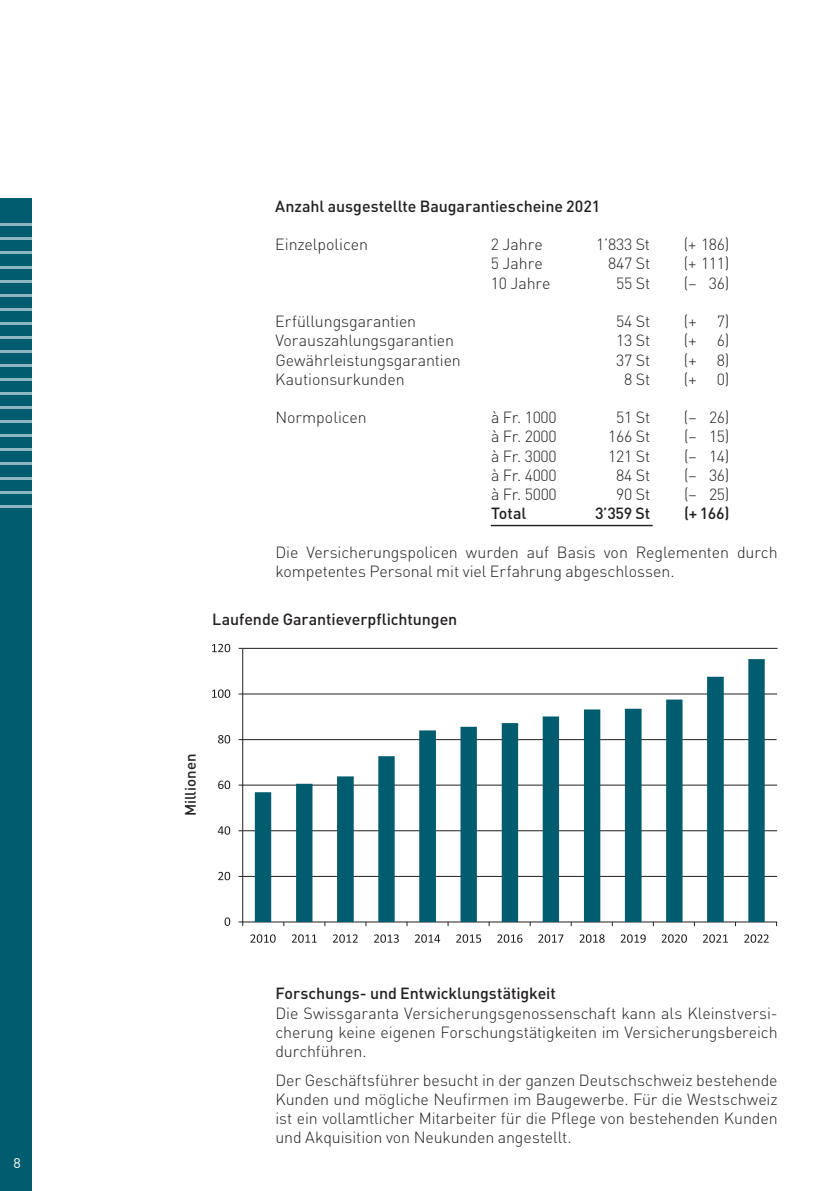
<style>
.page{position:relative;width:840px;height:1191px;background:#fff}
.page>*{position:absolute;margin:0;border:0;box-sizing:border-box;transform-origin:0 0}
.t1{font:300 16px/19.2px "DIN Pro";letter-spacing:-.005em;color:#231f20;text-align:justify}
.t2{font:500 16px "DIN Pro";letter-spacing:-.005em;color:#231f20}
.t3{font:500 15px "DIN Pro";color:#231f20}
.t4{font:14px "DIN Pro";color:#fff}
</style>
<div class="page">
<div style="left:0;top:198px;width:31px;height:993px;background:#005c6e"></div>
<hr style="left:0;top:224px;width:31px;height:2px;background:#8fb5c2">
<hr style="left:0;top:238px;width:31px;height:2px;background:#8fb5c2">
<hr style="left:0;top:252px;width:31px;height:2px;background:#8fb5c2">
<hr style="left:0;top:266px;width:31px;height:2px;background:#8fb5c2">
<hr style="left:0;top:280px;width:31px;height:2px;background:#8fb5c2">
<hr style="left:0;top:294px;width:31px;height:2px;background:#8fb5c2">
<hr style="left:0;top:308px;width:31px;height:2px;background:#8fb5c2">
<hr style="left:0;top:322px;width:31px;height:2px;background:#8fb5c2">
<hr style="left:0;top:336px;width:31px;height:2px;background:#8fb5c2">
<hr style="left:0;top:350px;width:31px;height:3px;background:#8fb5c2">
<hr style="left:0;top:364px;width:31px;height:3px;background:#8fb5c2">
<hr style="left:0;top:378px;width:31px;height:3px;background:#8fb5c2">
<hr style="left:0;top:392px;width:31px;height:3px;background:#8fb5c2">
<hr style="left:0;top:406px;width:31px;height:3px;background:#8fb5c2">
<hr style="left:0;top:420px;width:31px;height:3px;background:#8fb5c2">
<hr style="left:0;top:434px;width:31px;height:3px;background:#8fb5c2">
<hr style="left:0;top:448px;width:31px;height:3px;background:#8fb5c2">
<hr style="left:0;top:463px;width:31px;height:2px;background:#8fb5c2">
<hr style="left:0;top:477px;width:31px;height:2px;background:#8fb5c2">
<hr style="left:0;top:491px;width:31px;height:2px;background:#8fb5c2">
<hr style="left:0;top:505px;width:31px;height:2px;background:#8fb5c2">
<hr style="left:490px;top:525px;width:162px;height:1px;background:#231f20">
<hr style="left:242px;top:876px;width:534px;height:1px;background:#231f20">
<hr style="left:242px;top:830px;width:534px;height:1px;background:#231f20">
<hr style="left:242px;top:784px;width:534px;height:1px;background:#231f20">
<hr style="left:242px;top:739px;width:534px;height:1px;background:#231f20">
<hr style="left:242px;top:693px;width:534px;height:1px;background:#231f20">
<hr style="left:242px;top:648px;width:535px;height:1px;background:#231f20">
<hr style="left:242px;top:648px;width:1px;height:274px;background:#231f20">
<hr style="left:242px;top:921px;width:534px;height:1px;background:#231f20">
<svg style="left:238px;top:921px;width:5px;height:5px"></svg>
<svg style="left:224px;top:917px;width:6px;height:9px"></svg>
<svg style="left:218px;top:872px;width:12px;height:8px"></svg>
<svg style="left:218px;top:826px;width:12px;height:8px"></svg>
<svg style="left:218px;top:780px;width:12px;height:9px"></svg>
<svg style="left:218px;top:735px;width:12px;height:8px"></svg>
<svg style="left:212px;top:689px;width:18px;height:9px"></svg>
<svg style="left:212px;top:644px;width:18px;height:8px"></svg>
<svg style="left:250px;top:934px;width:25px;height:8px"></svg>
<svg style="left:292px;top:934px;width:24px;height:8px"></svg>
<svg style="left:333px;top:934px;width:24px;height:8px"></svg>
<svg style="left:374px;top:934px;width:24px;height:8px"></svg>
<svg style="left:415px;top:934px;width:25px;height:8px"></svg>
<svg style="left:456px;top:934px;width:25px;height:8px"></svg>
<svg style="left:497px;top:934px;width:25px;height:8px"></svg>
<svg style="left:538px;top:934px;width:25px;height:8px"></svg>
<svg style="left:579px;top:934px;width:25px;height:8px"></svg>
<svg style="left:620px;top:934px;width:25px;height:8px"></svg>
<svg style="left:661px;top:934px;width:25px;height:8px"></svg>
<svg style="left:703px;top:934px;width:24px;height:8px"></svg>
<svg style="left:744px;top:934px;width:24px;height:8px"></svg>
<svg style="left:255px;top:659px;width:509px;height:263px"></svg>
<p class="t4" style="left:13px;top:1153px;width:9px">8</p>
<p class="t2" style="left:275px;top:195px;width:326px">Anzahl ausgestellte Baugarantiescheine 2021</p>
<p class="t1" style="left:275px;top:234px;width:94px">Einzelpolicen</p>
<p class="t1" style="left:490px;top:234px;width:53px">2 Jahre</p>
<p class="t1" style="left:596px;top:234px;width:55px">1’833 St</p>
<p class="t1" style="left:683px;top:234px;width:47px">(+ 186)</p>
<p class="t1" style="left:490px;top:253px;width:53px">5 Jahre</p>
<p class="t1" style="left:608px;top:253px;width:43px">847 St</p>
<p class="t1" style="left:683px;top:253px;width:47px">(+ 111)</p>
<p class="t1" style="left:490px;top:273px;width:61px">10 Jahre</p>
<p class="t1" style="left:615px;top:273px;width:36px">55 St</p>
<p class="t1" style="left:683px;top:273px;width:47px">(– 36)</p>
<p class="t1" style="left:275px;top:311px;width:142px">Erfüllungsgarantien</p>
<p class="t1" style="left:615px;top:311px;width:36px">54 St</p>
<p class="t1" style="left:683px;top:311px;width:14px">(+</p>
<p class="t1" style="left:716px;top:311px;width:14px">7)</p>
<p class="t1" style="left:275px;top:330px;width:180px">Vorauszahlungsgarantien</p>
<p class="t1" style="left:615px;top:330px;width:36px">13 St</p>
<p class="t1" style="left:683px;top:330px;width:14px">(+</p>
<p class="t1" style="left:716px;top:330px;width:14px">6)</p>
<p class="t1" style="left:275px;top:349px;width:187px">Gewährleistungsgarantien</p>
<p class="t1" style="left:615px;top:349px;width:36px">37 St</p>
<p class="t1" style="left:683px;top:349px;width:14px">(+</p>
<p class="t1" style="left:716px;top:349px;width:14px">8)</p>
<p class="t1" style="left:275px;top:369px;width:131px">Kautionsurkunden</p>
<p class="t1" style="left:623px;top:369px;width:28px">8 St</p>
<p class="t1" style="left:683px;top:369px;width:14px">(+</p>
<p class="t1" style="left:716px;top:369px;width:14px">0)</p>
<p class="t1" style="left:275px;top:407px;width:93px">Normpolicen</p>
<p class="t1" style="left:490px;top:407px;width:67px">à Fr. 1000</p>
<p class="t1" style="left:615px;top:407px;width:36px">51 St</p>
<p class="t1" style="left:683px;top:407px;width:47px">(– 26)</p>
<p class="t1" style="left:490px;top:426px;width:67px">à Fr. 2000</p>
<p class="t1" style="left:608px;top:426px;width:43px">166 St</p>
<p class="t1" style="left:683px;top:426px;width:47px">(– 15)</p>
<p class="t1" style="left:490px;top:445px;width:67px">à Fr. 3000</p>
<p class="t1" style="left:608px;top:445px;width:43px">121 St</p>
<p class="t1" style="left:683px;top:445px;width:47px">(– 14)</p>
<p class="t1" style="left:491px;top:465px;width:67px">à Fr. 4000</p>
<p class="t1" style="left:616px;top:465px;width:36px">84 St</p>
<p class="t1" style="left:683px;top:465px;width:47px">(– 36)</p>
<p class="t1" style="left:491px;top:484px;width:67px">à Fr. 5000</p>
<p class="t1" style="left:616px;top:484px;width:36px">90 St</p>
<p class="t1" style="left:683px;top:484px;width:47px">(– 25)</p>
<p class="t2" style="left:491px;top:502px;width:37px">Total</p>
<p class="t2" style="left:594px;top:502px;width:57px">3’359 St</p>
<p class="t2" style="left:683px;top:502px;width:47px">(+ 166)</p>
<p class="t1" style="left:275px;top:541px;width:503px">Die Versicherungspolicen wurden auf Basis von Reglementen durch kompetentes Personal mit viel Erfahrung abgeschlossen.</p>
<p class="t2" style="left:212px;top:608px;width:246px">Laufende Garantieverpflichtungen</p>
<p class="t3" style="left:180px;top:816px;width:64px;rotate:-90deg">Millionen</p>
<p class="t2" style="left:275px;top:982px;width:282px">Forschungs- und Entwicklungstätigkeit</p>
<p class="t1" style="left:275px;top:1002px;width:503px">Die Swissgaranta Versicherungsgenossenschaft kann als Kleinstversi&shy;cherung keine eigenen Forschungstätigkeiten im Versicherungsbereich durchführen.</p>
<p class="t1" style="left:275px;top:1069px;width:503px">Der Geschäftsführer besucht in der ganzen Deutschschweiz bestehende Kunden und mögliche Neufirmen im Baugewerbe. Für die Westschweiz ist ein vollamtlicher Mitarbeiter für die Pflege von bestehenden Kunden und Akquisition von Neukunden angestellt.</p>
</div>
